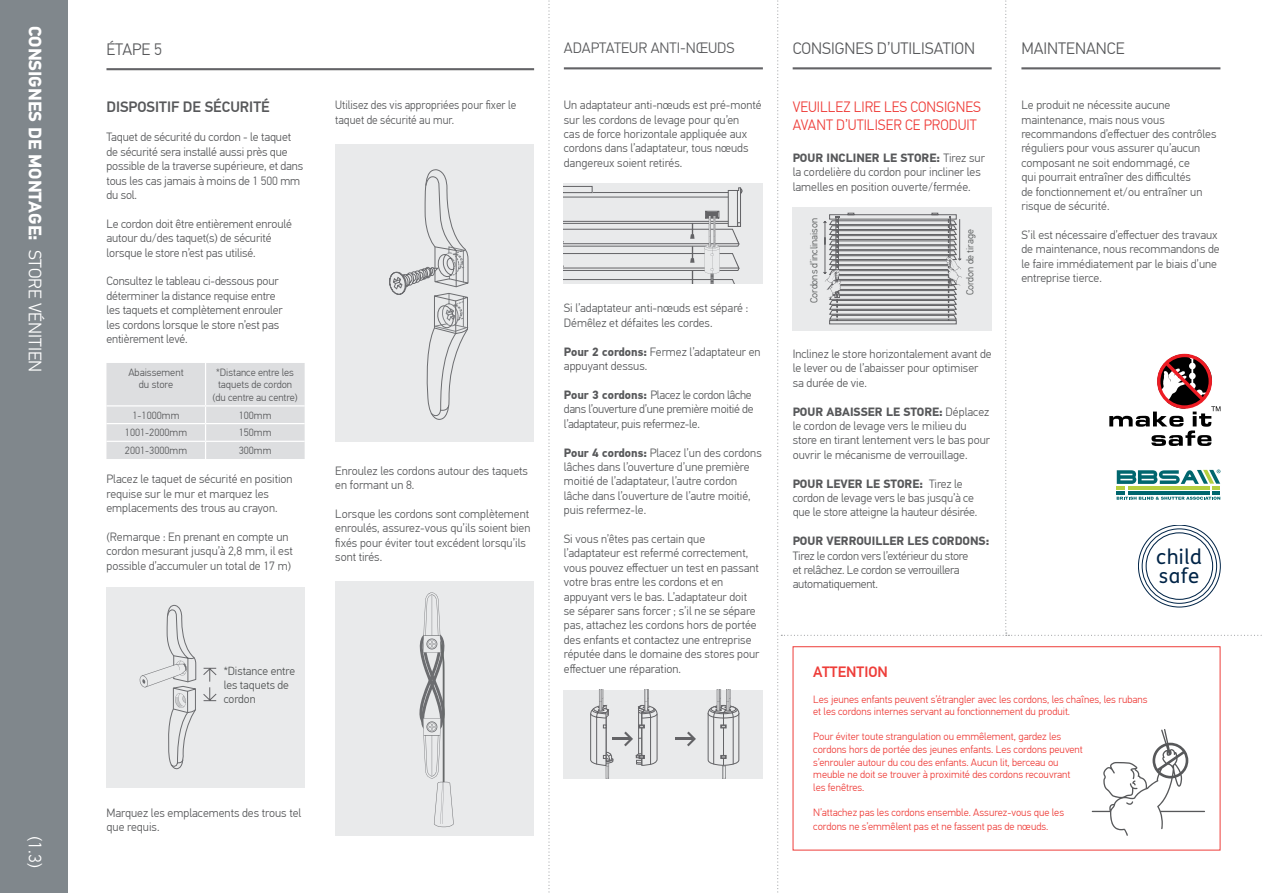
<style>
.page{position:relative;width:1263px;height:893px;background:#fff}
.page>*{position:absolute;margin:0;border:0;box-sizing:border-box;transform-origin:0 0}
.t1{font:20.55px/18.6px "FS Me";letter-spacing:.025em;color:#002447}
.t2{font:700 18px "PF Din Text Pro";color:#fff}
.t3{font:300 18px "PF Din Text Pro";color:#fff}
.t4{font:300 16.5px "PF Din Text Pro";color:#57585a}
.t5{font:300 15px/18px "PF Din Text Pro";color:#ee3d39;scale:.96 1}
.t6{font:500 15px "PF Din Text Pro";color:#57585a}
.t7{font:300 15px "PF Din Text Pro";color:#57585a}
.t8{font:500 15px "PF Din Text Pro";color:#ee3d39}
.t9{font:300 12px/14.4px "PF Din Text Pro";color:#57585a}
.t10{font:300 12px/14.4px "PF Din Text Pro";letter-spacing:-.02em;color:#57585a}
.t11{font:300 12px/14.4px "PF Din Text Pro";color:#57585a;scale:.95 1}
.t12{font:700 12px "PF Din Text Pro";color:#57585a}
.t13{font:300 11.7px/14.1px "PF Din Text Pro";color:#505353}
.t14{font:300 10.5px/12.6px "PF Din Text Pro";color:#ee3d39}
.t15{font:300 10.5px/12.6px "PF Din Text Pro";color:#57585a}
.t16{font:300 10.05px "PF Din Text Pro";color:#505353}
.s1{font-weight:300}
.s2{font-weight:700}
</style>
<div class="page">
<div style="left:106px;top:363px;width:199px;height:96px;background:#dddee0"></div>
<div style="left:106px;top:587px;width:199px;height:200px;background:#e9eaeb"></div>
<svg style="left:139px;top:605px;width:78px;height:164px"></svg>
<div style="left:335px;top:145px;width:199px;height:297px;background:#e9eaeb"></div>
<svg style="left:389px;top:169px;width:80px;height:251px"></svg>
<div style="left:335px;top:582px;width:199px;height:254px;background:#e9eaeb"></div>
<svg style="left:419px;top:592px;width:35px;height:235px"></svg>
<hr style="left:106px;top:68px;width:428px;height:2px;background:#636366">
<hr style="left:564px;top:67px;width:199px;height:2px;background:#636366">
<div style="left:564px;top:184px;width:199px;height:100px;background:#e9eaeb"></div>
<svg style="left:564px;top:186px;width:178px;height:98px"></svg>
<div style="left:564px;top:690px;width:199px;height:88px;background:#e9eaeb"></div>
<svg style="left:675px;top:732px;width:21px;height:14px"></svg>
<svg style="left:707px;top:690px;width:32px;height:88px"></svg>
<svg style="left:590px;top:690px;width:68px;height:88px"></svg>
<svg style="left:548px;top:0;width:2px;height:893px"></svg>
<svg style="left:777px;top:0;width:485px;height:893px"></svg>
<div style="left:0;top:0;width:68px;height:893px;background:#80878c"></div>
<div style="left:962px;top:215px;width:15px;height:95px;background:#e9eaeb"></div>
<div style="left:804px;top:209px;width:19px;height:103px;background:#e9eaeb"></div>
<p class="t2" style="left:46px;top:26px;width:348px;rotate:90deg">CONSIGNES DE MONTAGE: <span class="s1">STORE VÉNITIEN</span></p>
<p class="t3" style="left:45px;top:836px;width:33px;rotate:90deg">(1.3)</p>
<p class="t4" style="left:106px;top:40px;width:57px">ÉTAPE 5</p>
<p class="t7" style="left:564px;top:39px;width:172px">ADAPTATEUR ANTI-NŒUDS</p>
<p class="t4" style="left:793px;top:39px;width:184px">CONSIGNES D’UTILISATION</p>
<p class="t4" style="left:1021px;top:39px;width:105px">MAINTENANCE</p>
<p class="t6" style="left:106px;top:98px;width:165px">DISPOSITIF DE SÉCURITÉ</p>
<p class="t9" style="left:106px;top:130px;width:198px">Taquet de sécurité du cordon - le taquet de sécurité sera installé aussi près que possible de la traverse supérieure, et dans tous les cas jamais à moins de 1 500 mm du sol.</p>
<p class="t9" style="left:106px;top:217px;width:187px">Le cordon doit être entièrement enroulé autour du/des taquet(s) de sécurité lorsque le store n’est pas utilisé.</p>
<p class="t9" style="left:106px;top:274px;width:178px">Consultez le tableau ci-dessous pour déterminer la distance requise entre les taquets et complètement enrouler les cordons lorsque le store n’est pas entièrement levé.</p>
<p class="t15" style="left:128px;top:366px;width:57px">Abaissement</p>
<p class="t15" style="left:139px;top:379px;width:36px">du store</p>
<p class="t15" style="left:216px;top:366px;width:79px">*Distance entre les taquets de cordon</p>
<p class="t15" style="left:212px;top:391px;width:87px">(du centre au centre)</p>
<p class="t15" style="left:133px;top:409px;width:48px">1-1000mm</p>
<p class="t15" style="left:239px;top:409px;width:34px">100mm</p>
<p class="t15" style="left:125px;top:427px;width:64px">1001-2000mm</p>
<p class="t15" style="left:239px;top:427px;width:34px">150mm</p>
<p class="t15" style="left:125px;top:444px;width:64px">2001-3000mm</p>
<p class="t15" style="left:239px;top:444px;width:34px">300mm</p>
<p class="t9" style="left:106px;top:472px;width:188px">Placez le taquet de sécurité en position requise sur le mur et marquez les emplacements des trous au crayon.</p>
<p class="t9" style="left:106px;top:530px;width:188px">(Remarque : En prenant en compte un cordon mesurant jusqu’à 2,8 mm, il est possible d’accumuler un total de 17 m)</p>
<p class="t11" style="left:335px;top:98px;width:192px">Utilisez des vis appropriées pour fixer le taquet de sécurité au mur.</p>
<p class="t9" style="left:335px;top:463px;width:194px">Enroulez les cordons autour des taquets en formant un 8.</p>
<p class="t9" style="left:335px;top:507px;width:197px">Lorsque les cordons sont complètement enroulés, assurez-vous qu’ils soient bien fixés pour éviter tout excédent lorsqu’ils sont tirés.</p>
<p class="t13" style="left:224px;top:664px;width:73px">*Distance entre les taquets de cordon</p>
<p class="t9" style="left:106px;top:805px;width:196px">Marquez les emplacements des trous tel que requis.</p>
<p class="t9" style="left:564px;top:98px;width:199px">Un adaptateur anti-nœuds est pré-monté sur les cordons de levage pour qu’en<br>cas de force horizontale appliquée aux cordons dans l’adaptateur, tous nœuds dangereux soient retirés.</p>
<p class="t9" style="left:564px;top:301px;width:186px">Si l’adaptateur anti-nœuds est séparé :<br>Démêlez et défaites les cordes.</p>
<p class="t9" style="left:564px;top:345px;width:198px"><span class="s2">Pour 2 cordons:</span> Fermez l’adaptateur en appuyant dessus.</p>
<p class="t10" style="left:564px;top:388px;width:191px"><span class="s2">Pour 3 cordons:</span> Placez le cordon lâche dans l’ouverture d’une première moitié de l’adaptateur, puis refermez-le.</p>
<p class="t9" style="left:564px;top:445px;width:199px"><span class="s2">Pour 4 cordons:</span> Placez l’un des cordons lâches dans l’ouverture d’une première moitié de l’adaptateur, l’autre cordon lâche dans l’ouverture de l’autre moitié, puis refermez-le.</p>
<p class="t9" style="left:564px;top:532px;width:197px">Si vous n’êtes pas certain que l’adaptateur est refermé correctement, vous pouvez effectuer un test en passant votre bras entre les cordons et en appuyant vers le bas. L’adaptateur doit se séparer sans forcer ; s’il ne se sépare pas, attachez les cordons hors de portée des enfants et contactez une entreprise réputée dans le domaine des stores pour effectuer une réparation.</p>
<p class="t5" style="left:793px;top:98px;width:198px">VEUILLEZ LIRE LES CONSIGNES<br>AVANT D’UTILISER CE PRODUIT</p>
<p class="t12" style="left:793px;top:150px;width:194px">POUR INCLINER LE STORE: <span class="s1">Tirez sur</span></p>
<p class="t9" style="left:793px;top:165px;width:190px">la cordelière du cordon pour incliner les lamelles en position ouverte/fermée.</p>
<p class="t16" style="left:808px;top:303px;width:87px;rotate:-90deg">Cordons d’inclinaison</p>
<p class="t16" style="left:964px;top:295px;width:67px;rotate:-90deg">Cordon de tirage</p>
<p class="t9" style="left:793px;top:347px;width:200px">Inclinez le store horizontalement avant de le lever ou de l’abaisser pour optimiser sa durée de vie.</p>
<p class="t9" style="left:793px;top:404px;width:199px"><span class="s2">POUR ABAISSER LE STORE:</span> Déplacez le cordon de levage vers le milieu du store en tirant lentement vers le bas pour ouvrir le mécanisme de verrouillage.</p>
<p class="t9" style="left:793px;top:476px;width:186px"><span class="s2">POUR LEVER LE STORE:</span> Tirez le cordon de levage vers le bas jusqu’à ce que le store atteigne la hauteur désirée.</p>
<p class="t10" style="left:793px;top:534px;width:198px"><span class="s2">POUR VERROUILLER LES CORDONS:<br></span>Tirez le cordon vers l’extérieur du store<br>et relâchez. Le cordon se verrouillera automatiquement.</p>
<p class="t9" style="left:1021px;top:98px;width:197px">Le produit ne nécessite aucune maintenance, mais nous vous recommandons d’effectuer des contrôles réguliers pour vous assurer qu’aucun composant ne soit endommagé, ce<br>qui pourrait entraîner des difficultés<br>de fonctionnement et/ou entraîner un risque de sécurité.</p>
<p class="t9" style="left:1021px;top:228px;width:200px">S’il est nécessaire d’effectuer des travaux de maintenance, nous recommandons de le faire immédiatement par le biais d’une entreprise tierce.</p>
<p class="t1" style="left:1156px;top:548px;width:47px">child safe</p>
<p class="t8" style="left:813px;top:663px;width:76px">ATTENTION</p>
<p class="t14" style="left:813px;top:693px;width:336px">Les jeunes enfants peuvent s’étrangler avec les cordons, les chaînes, les rubans et les cordons internes servant au fonctionnement du produit.</p>
<p class="t14" style="left:813px;top:731px;width:271px">Pour éviter toute strangulation ou emmêlement, gardez les cordons hors de portée des jeunes enfants. Les cordons peuvent s’enrouler autour du cou des enfants. Aucun lit, berceau ou meuble ne doit se trouver à proximité des cordons recouvrant les fenêtres.</p>
<p class="t14" style="left:813px;top:805px;width:252px;line-height:14.4px">N’attachez pas les cordons ensemble. Assurez-vous que les cordons ne s’emmêlent pas et ne fassent pas de nœuds.</p>
</div>
